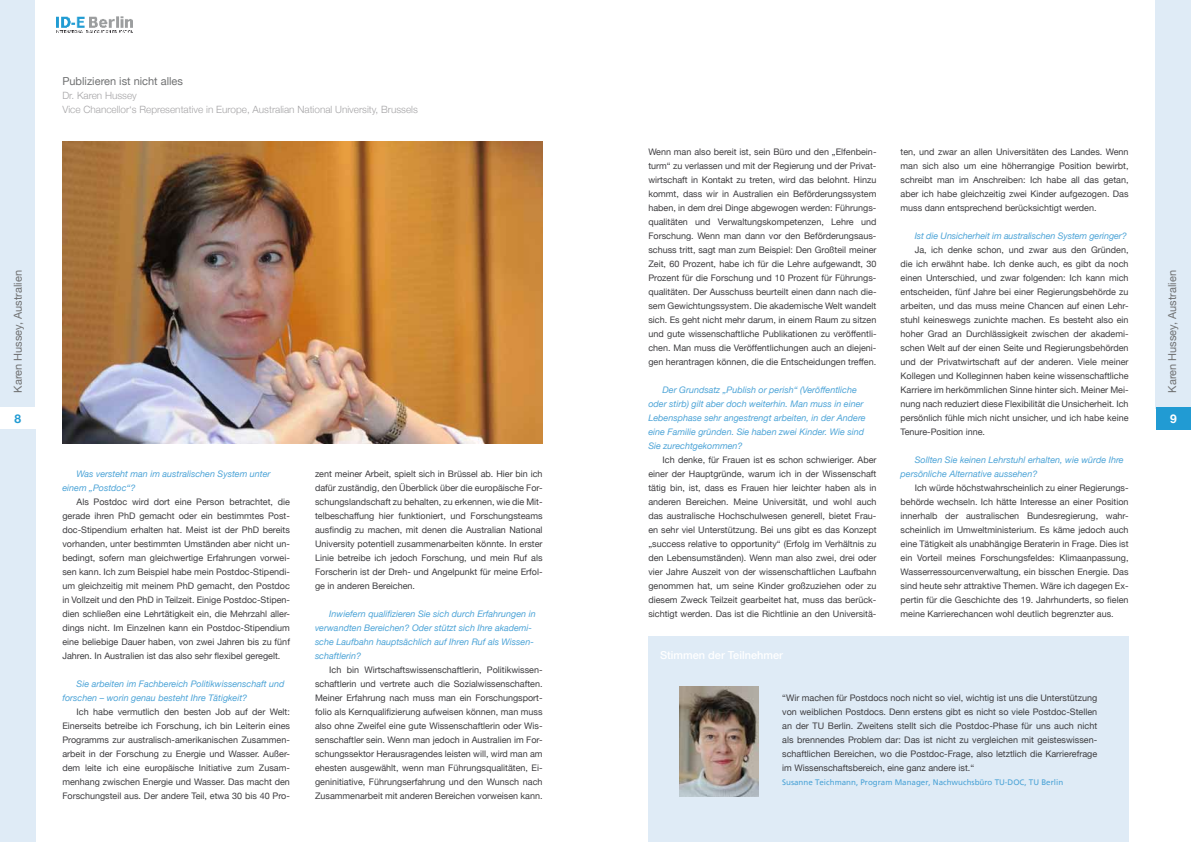
<style>
.page{position:relative;width:1191px;height:842px;background:#fff}
.page>*{position:absolute;margin:0;border:0;box-sizing:border-box;transform-origin:0 0}
.t1{font:700 12px "Helvetica Neue";color:#219bd3}
.t2{font:700 12px "Helvetica Neue";color:#fff}
.t3{font:11px "Helvetica Neue";color:#707172}
.t4{font:500 11px "Helvetica Neue";color:#fff}
.t5{font:300 10px/14px "Helvetica Neue";color:#a5a4a6}
.t6{font:9px/14px "Helvetica Neue";color:#3e3d40;text-align:justify}
.t7{font:italic 9px/14px "Helvetica Neue";color:#4da4d7}
.t8{font:8px "Frutiger";color:#4da4d7}
</style>
<div class="page">
<div style="left:0;top:0;width:35px;height:407px;background:#dfebf6"></div>
<div style="left:0;top:429px;width:35px;height:413px;background:#dfebf6"></div>
<div style="left:1155px;top:0;width:36px;height:408px;background:#dfebf6"></div>
<img style="left:62px;top:141px;width:480px;height:303px">
<img style="left:57px;top:16px;width:75px;height:17px">
<div style="left:1156px;top:407px;width:35px;height:22px;background:#219bd3"></div>
<div style="left:648px;top:637px;width:480px;height:205px;background:#dfebf6"></div>
<img style="left:679px;top:686px;width:79px;height:110px">
<p class="t3" style="left:62px;top:74px;width:122px">Publizieren ist nicht alles</p>
<p class="t5" style="left:62px;top:88px;width:357px">Dr. Karen Hussey<br>Vice Chancellor‘s Representative in Europe, Australian National University, Brussels</p>
<p class="t6" style="left:648px;top:144px;width:230px">Wenn man also bereit ist, sein Büro und den „Elfenbein&shy;turm“ zu verlassen und mit der Regierung und der Privat&shy;wirtschaft in Kontakt zu treten, wird das belohnt. Hinzu kommt, dass wir in Australien ein Beförderungssystem haben, in dem drei Dinge abgewogen werden: Führungs&shy;qualitäten und Verwaltungskompetenzen, Lehre und Forschung. Wenn man dann vor den Beförderungsaus&shy;schuss tritt, sagt man zum Beispiel: Den Großteil meiner Zeit, 60 Prozent, habe ich für die Lehre aufgewandt, 30<br>Prozent für die Forschung und 10 Prozent für Führungs&shy;qualitäten. Der Ausschuss beurteilt einen dann nach die&shy;sem Gewichtungssystem. Die akademische Welt wandelt sich. Es geht nicht mehr darum, in einem Raum zu sitzen und gute wissenschaftliche Publikationen zu veröffentli&shy;chen. Man muss die Veröffentlichungen auch an diejeni&shy;gen herantragen können, die die Entscheidungen treffen.</p>
<p class="t7" style="left:648px;top:382px;width:219px;text-indent:14px">Der Grundsatz „Publish or perish“ (Veröffentliche oder stirb) gilt aber doch weiterhin. Man muss in einer Lebensphase sehr angestrengt arbeiten, in der Andere eine Familie gründen. Sie haben zwei Kinder. Wie sind Sie zurechtgekommen?</p>
<p class="t6" style="left:648px;top:452px;width:230px;text-indent:14px">Ich denke, für Frauen ist es schon schwieriger. Aber einer der Hauptgründe, warum ich in der Wissenschaft tätig bin, ist, dass es Frauen hier leichter haben als in anderen Bereichen. Meine Universität, und wohl auch das australische Hochschulwesen generell, bietet Frau&shy;en sehr viel Unterstützung. Bei uns gibt es das Konzept „success relative to opportunity“ (Erfolg im Verhältnis zu den Lebensumständen). Wenn man also zwei, drei oder vier Jahre Auszeit von der wissenschaftlichen Laufbahn genommen hat, um seine Kinder großzuziehen oder zu diesem Zweck Teilzeit gearbeitet hat, muss das berück&shy;sichtigt werden. Das ist die Richtlinie an den Universitä-</p>
<p class="t6" style="left:900px;top:144px;width:230px">ten, und zwar an allen Universitäten des Landes. Wenn man sich also um eine höherrangige Position bewirbt, schreibt man im Anschreiben: Ich habe all das getan, aber ich habe gleichzeitig zwei Kinder aufgezogen. Das muss dann entsprechend berücksichtigt werden.</p>
<p class="t7" style="left:914px;top:228px;width:214px">Ist die Unsicherheit im australischen System geringer?</p>
<p class="t6" style="left:900px;top:242px;width:230px;text-indent:14px">Ja, ich denke schon, und zwar aus den Gründen, die ich erwähnt habe. Ich denke auch, es gibt da noch einen Unterschied, und zwar folgenden: Ich kann mich entscheiden, fünf Jahre bei einer Regierungsbehörde zu arbeiten, und das muss meine Chancen auf einen Lehr&shy;stuhl keineswegs zunichte machen. Es besteht also ein hoher Grad an Durchlässigkeit zwischen der akademi&shy;schen Welt auf der einen Seite und Regierungsbehörden und der Privatwirtschaft auf der anderen. Viele meiner Kollegen und Kolleginnen haben keine wissenschaftliche Karriere im herkömmlichen Sinne hinter sich. Meiner Mei&shy;nung nach reduziert diese Flexibilität die Unsicherheit. Ich persönlich fühle mich nicht unsicher, und ich habe keine Tenure-Position inne.</p>
<p class="t7" style="left:900px;top:452px;width:225px;text-indent:14px">Sollten Sie keinen Lehrstuhl erhalten, wie würde Ihre persönliche Alternative aussehen?</p>
<p class="t6" style="left:900px;top:480px;width:230px;text-indent:14px">Ich würde höchstwahrscheinlich zu einer Regierungs&shy;behörde wechseln. Ich hätte Interesse an einer Position innerhalb der australischen Bundesregierung, wahr&shy;scheinlich im Umweltministerium. Es käme jedoch auch eine Tätigkeit als unabhängige Beraterin in Frage. Dies ist ein Vorteil meines Forschungsfeldes: Klimaanpassung, Wasserressourcenverwaltung, ein bisschen Energie. Das sind heute sehr attraktive Themen. Wäre ich dagegen Ex&shy;pertin für die Geschichte des 19. Jahrhunderts, so fielen meine Karrierechancen wohl deutlich begrenzter aus.</p>
<p class="t3" style="left:11px;top:393px;width:124px;rotate:-90deg">Karen Hussey, Australien</p>
<p class="t3" style="left:1165px;top:393px;width:124px;rotate:-90deg">Karen Hussey, Australien</p>
<h1 class="t1" style="left:14px;top:411px;width:8px">8</h1>
<h1 class="t2" style="left:1170px;top:411px;width:8px">9</h1>
<p class="t7" style="left:62px;top:466px;width:210px;text-indent:14px">Was versteht man im australischen System unter einem „Postdoc“?</p>
<p class="t6" style="left:62px;top:494px;width:229px;text-indent:14px">Als Postdoc wird dort eine Person betrachtet, die gerade ihren PhD gemacht oder ein bestimmtes Post&shy;doc-Stipendium erhalten hat. Meist ist der PhD bereits vorhanden, unter bestimmten Umständen aber nicht un&shy;bedingt, sofern man gleichwertige Erfahrungen vorwei&shy;sen kann. Ich zum Beispiel habe mein Postdoc-Stipendi&shy;um gleichzeitig mit meinem PhD gemacht, den Postdoc in Vollzeit und den PhD in Teilzeit. Einige Postdoc-Stipen&shy;dien schließen eine Lehrtätigkeit ein, die Mehrzahl aller&shy;dings nicht. Im Einzelnen kann ein Postdoc-Stipendium eine beliebige Dauer haben, von zwei Jahren bis zu fünf Jahren. In Australien ist das also sehr flexibel geregelt.</p>
<p class="t7" style="left:62px;top:676px;width:224px;text-indent:14px">Sie arbeiten im Fachbereich Politikwissenschaft und forschen – worin genau besteht Ihre Tätigkeit?</p>
<p class="t6" style="left:62px;top:704px;width:229px;text-indent:14px">Ich habe vermutlich den besten Job auf der Welt:<br>Einerseits betreibe ich Forschung, ich bin Leiterin eines Programms zur australisch-amerikanischen Zusammen&shy;arbeit in der Forschung zu Energie und Wasser. Außer&shy;dem leite ich eine europäische Initiative zum Zusam&shy;menhang zwischen Energie und Wasser. Das macht den Forschungsteil aus. Der andere Teil, etwa 30 bis 40 Pro-</p>
<p class="t6" style="left:315px;top:466px;width:229px">zent meiner Arbeit, spielt sich in Brüssel ab. Hier bin ich dafür zuständig, den Überblick über die europäische For&shy;schungslandschaft zu behalten, zu erkennen, wie die Mit&shy;telbeschaffung hier funktioniert, und Forschungsteams ausfindig zu machen, mit denen die Australian National University potentiell zusammenarbeiten könnte. In erster Linie betreibe ich jedoch Forschung, und mein Ruf als Forscherin ist der Dreh- und Angelpunkt für meine Erfol&shy;ge in anderen Bereichen.</p>
<p class="t7" style="left:315px;top:606px;width:222px;text-indent:14px">Inwiefern qualifizieren Sie sich durch Erfahrungen in verwandten Bereichen? Oder stützt sich Ihre akademi&shy;sche Laufbahn hauptsächlich auf Ihren Ruf als Wissen&shy;schaftlerin?</p>
<p class="t6" style="left:315px;top:662px;width:229px;text-indent:14px">Ich bin Wirtschaftswissenschaftlerin, Politikwissen&shy;schaftlerin und vertrete auch die Sozialwissenschaften.<br>Meiner Erfahrung nach muss man ein Forschungsport&shy;folio als Kernqualifizierung aufweisen können, man muss also ohne Zweifel eine gute Wissenschaftlerin oder Wis&shy;senschaftler sein. Wenn man jedoch in Australien im For&shy;schungssektor Herausragendes leisten will, wird man am ehesten ausgewählt, wenn man Führungsqualitäten, Ei&shy;geninitiative, Führungserfahrung und den Wunsch nach Zusammenarbeit mit anderen Bereichen vorweisen kann.</p>
<p class="t4" style="left:660px;top:648px;width:124px">Stimmen der Teilnehmer</p>
<p class="t6" style="left:782px;top:690px;width:317px">“Wir machen für Postdocs noch nicht so viel, wichtig ist uns die Unterstützung von weiblichen Postdocs. Denn erstens gibt es nicht so viele Postdoc-Stellen an der TU Berlin. Zweitens stellt sich die Postdoc-Phase für uns auch nicht als brennendes Problem dar: Das ist nicht zu vergleichen mit geisteswissen&shy;schaftlichen Bereichen, wo die Postdoc-Frage, also letztlich die Karrierefrage im Wissenschaftsbereich, eine ganz andere ist.“</p>
<p class="t8" style="left:782px;top:777px;width:282px">Susanne Teichmann, Program Manager, Nachwuchsbüro TU-DOC, TU Berlin</p>
</div>
